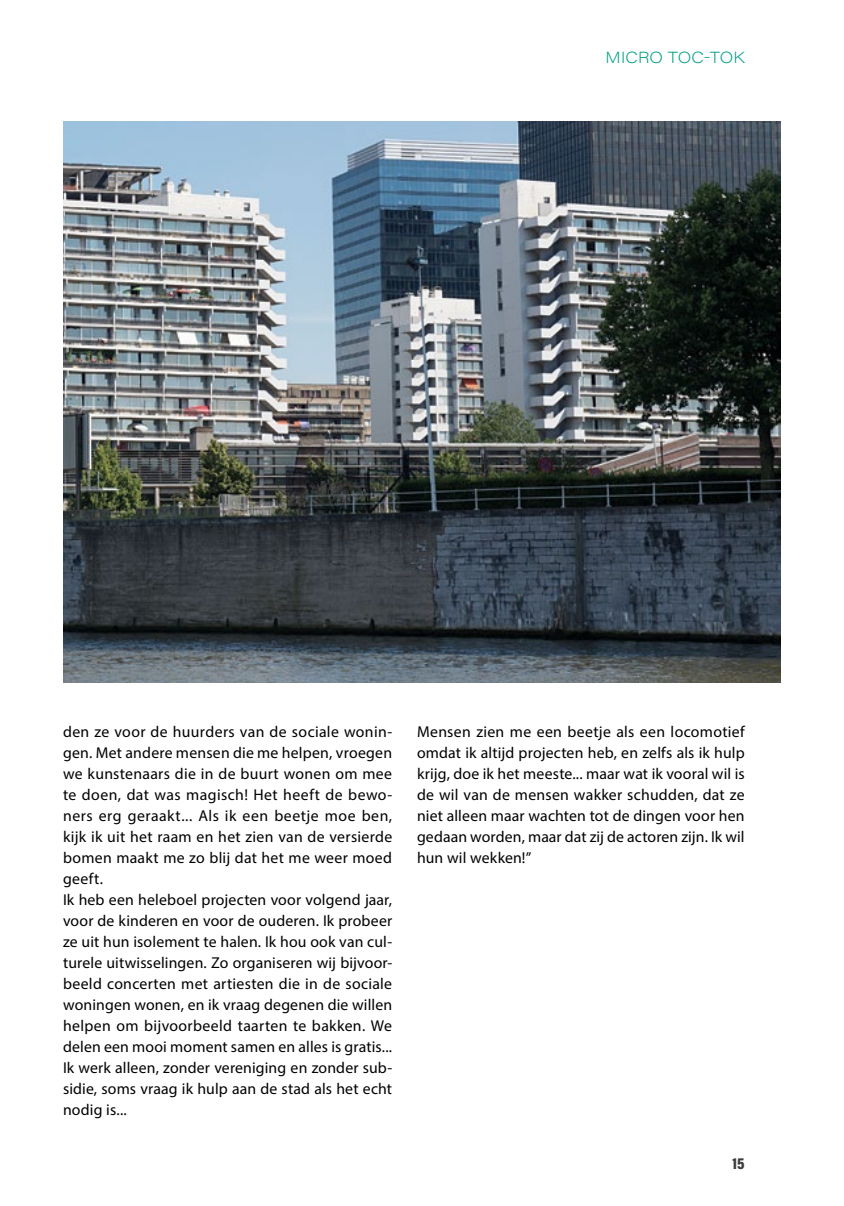
<style>
.page{position:relative;width:844px;height:1206px;background:#fff}
.page>*{position:absolute;margin:0;border:0;box-sizing:border-box;transform-origin:0 0}
.t1{font:15.75px/21px "Myriad Pro";letter-spacing:.01em;color:#000}
.t2{font:200 15.75px "Acumin Pro Wide";letter-spacing:.005em;color:#009e85}
.t3{font:900 15.75px "Acumin Pro Cond";color:#3c3c3b}
</style>
<div class="page">
<img style="left:63px;top:122px;width:717px;height:560px">
<p class="t2" style="left:605px;top:46px;width:140px">MICRO TOC-TOK</p>
<p class="t1" style="left:63px;top:721px;width:330px">den ze voor de huurders van de sociale wonin&shy;gen. Met andere mensen die me helpen, vroegen we kunstenaars die in de buurt wonen om mee te doen, dat was magisch! Het heeft de bewo&shy;ners erg geraakt... Als ik een beetje moe ben, kijk ik uit het raam en het zien van de versierde bomen maakt me zo blij dat het me weer moed geeft.<br>Ik heb een heleboel projecten voor volgend jaar, voor de kinderen en voor de ouderen. Ik probeer ze uit hun isolement te halen. Ik hou ook van cul&shy;turele uitwisselingen. Zo organiseren wij bijvoor&shy;beeld concerten met artiesten die in de sociale woningen wonen, en ik vraag degenen die willen helpen om bijvoorbeeld taarten te bakken. We delen een mooi moment samen en alles is gratis...<br>Ik werk alleen, zonder vereniging en zonder sub&shy;sidie, soms vraag ik hulp aan de stad als het echt nodig is...</p>
<p class="t1" style="left:417px;top:721px;width:329px;text-align:justify">Mensen zien me een beetje als een locomotief omdat ik altijd projecten heb, en zelfs als ik hulp krijg, doe ik het meeste... maar wat ik vooral wil is de wil van de mensen wakker schudden, dat ze niet alleen maar wachten tot de dingen voor hen gedaan worden, maar dat zij de actoren zijn. Ik wil hun wil wekken!”</p>
<p class="t3" style="left:732px;top:1153px;width:14px">15</p>
</div>
